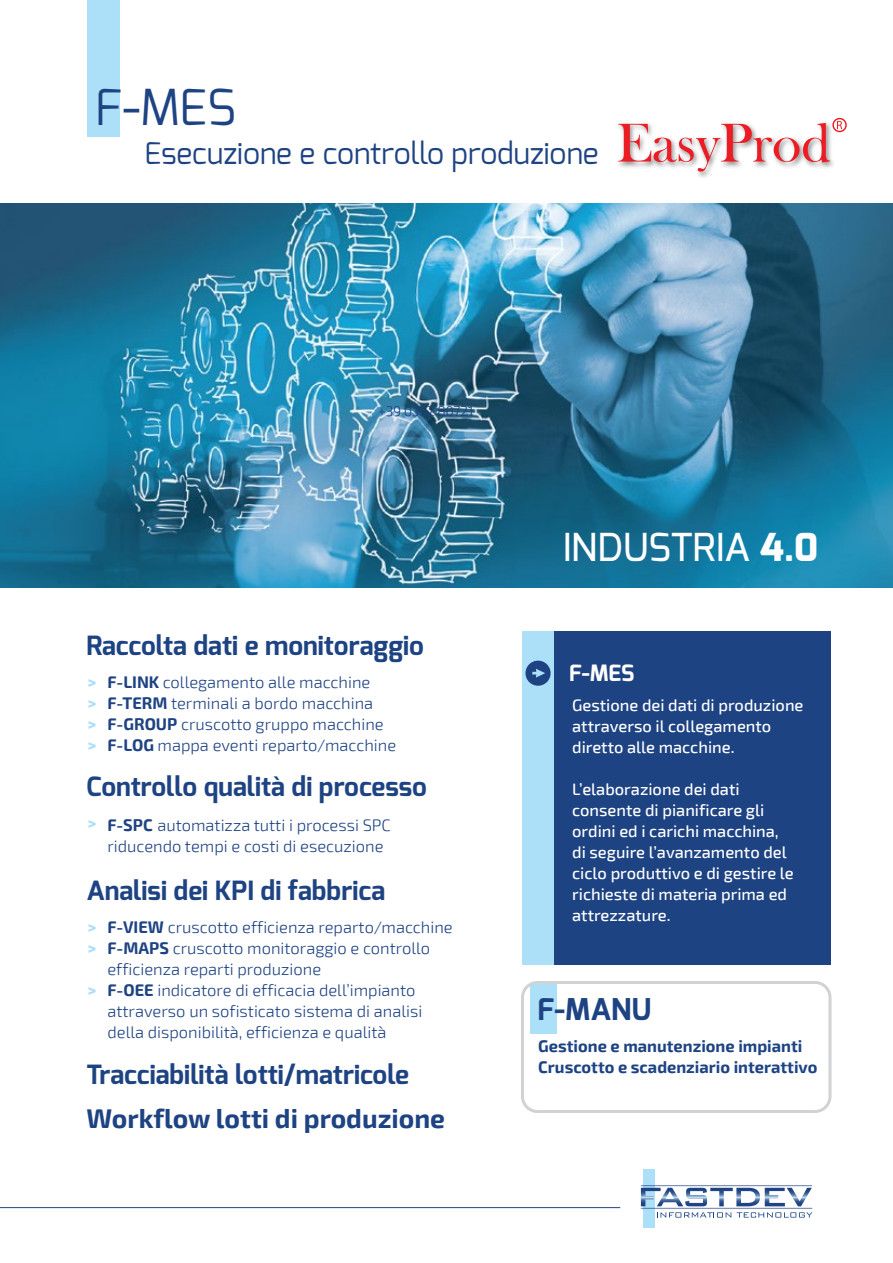
<style>
.page{position:relative;width:893px;height:1263px;background:#fff}
.page>*{position:absolute;margin:0;border:0;box-sizing:border-box;transform-origin:0 0}
.t1{font:49.5px "Exo";color:#1e4383}
.t2{font:500 38.55px "Exo";color:#fff}
.t3{font:30px "Exo";color:#1e4383}
.t4{font:700 30px "Exo";color:#1e4383}
.t5{font:700 26.55px "Exo";color:#1e4383}
.t6{font:700 26.55px "Exo 2";color:#1e4383}
.t7{font:700 22.5px "Exo";color:#fff}
.t8{font:300 16.5px/21px "Exo 2";color:#1e4383}
.t9{font:500 16.5px/21px "Exo 2";color:#fff}
.t10{font:700 16.5px/21px "Exo 2";color:#1e4383}
.t11{font:800 16.5px/21px "Exo 2";color:#acdff8;text-align:justify}
.t12{font:200 13.5px "Exo 2";color:#1d4483}
.s1{font-weight:700}
.s2{font-weight:800}
</style>
<div class="page">
<img style="left:0;top:204px;width:893px;height:384px">
<div style="left:523px;top:632px;width:39px;height:333px;background:#acdff8"></div>
<div style="left:554px;top:632px;width:276px;height:333px;background:#1e4383"></div>
<div style="left:87px;top:0;width:33px;height:136px;background:#acdff8"></div>
<div style="left:530px;top:984px;width:27px;height:49px;background:#acdff8"></div>
<div style="left:521px;top:981px;width:310px;height:132px;border:3px solid #d0d2d3;border-radius:15px"></div>
<div style="left:643px;top:1169px;width:11px;height:58px;background:#acdff8"></div>
<svg style="left:641px;top:1188px;width:171px;height:18px"></svg>
<hr style="left:641px;top:1185px;width:171px;height:1px;background:#1e4383">
<hr style="left:641px;top:1208px;width:171px;height:1px;background:#1e4383">
<svg style="left:657px;top:1212px;width:74px;height:5px"></svg>
<svg style="left:737px;top:1212px;width:75px;height:5px"></svg>
<hr style="left:0;top:1207px;width:620px;height:1px;background:#1e4383">
<svg style="left:525px;top:660px;width:26px;height:26px"></svg>
<svg style="left:618px;top:118px;width:229px;height:54px"></svg>
<h1 class="t1" style="left:95px;top:75px;width:143px">F-MES</h1>
<h3 class="t3" style="left:144px;top:133px;width:456px">Esecuzione e controllo produzione</h3>
<p class="t12" style="left:379px;top:403px;width:96px">+39 0362 80721</p>
<h3 class="t5" style="left:87px;top:628px;width:339px">Raccolta dati e monitoraggio</h3>
<p class="t11" style="left:88px;top:672px;width:10px">&gt; &gt; &gt; &gt;</p>
<p class="t8" style="left:107px;top:672px;width:290px"><span class="s1">F-LINK</span> collegamento alle macchine <span class="s1">F-TERM</span> terminali a bordo macchina <span class="s1">F-GROUP</span> cruscotto gruppo macchine <span class="s1">F-LOG</span> mappa eventi reparto/macchine</p>
<h3 class="t5" style="left:87px;top:769px;width:342px">Controllo qualità di processo</h3>
<p class="t11" style="left:88px;top:813px;width:10px">&gt;</p>
<p class="t8" style="left:107px;top:815px;width:285px"><span class="s1">F-SPC</span> automatizza tutti i processi SPC riducendo tempi e costi di esecuzione</p>
<h3 class="t5" style="left:87px;top:873px;width:300px">Analisi dei KPI di fabbrica</h3>
<p class="t11" style="left:88px;top:917px;width:10px">&gt; &gt;</p>
<p class="t11" style="left:88px;top:980px;width:10px">&gt;</p>
<p class="t8" style="left:107px;top:917px;width:347px"><span class="s1">F-VIEW</span> cruscotto efficienza reparto/macchine <span class="s1">F-MAPS</span> cruscotto monitoraggio e controllo efficienza reparti produzione<br><span class="s1">F-OEE</span> indicatore di efficacia dell’impianto attraverso un sofisticato sistema di analisi della disponibilità, efficienza e qualità</p>
<h3 class="t5" style="left:87px;top:1057px;width:324px">Tracciabilità lotti/matricole</h3>
<h3 class="t6" style="left:87px;top:1102px;width:360px">Workflow lotti di produzione</h3>
<h2 class="t2" style="left:563px;top:522px;width:257px">INDUSTRIA <span class="s2">4.0</span></h2>
<h3 class="t7" style="left:569px;top:658px;width:67px">F-MES</h3>
<p class="t9" style="left:572px;top:695px;width:233px">Gestione dei dati di produzione attraverso il collegamento diretto alle macchine.</p>
<p class="t9" style="left:572px;top:779px;width:223px">L’elaborazione dei dati consente di pianificare gli ordini ed i carichi macchina, di seguire l’avanzamento del ciclo produttivo e di gestire le richieste di materia prima ed attrezzature.</p>
<h3 class="t4" style="left:537px;top:990px;width:116px">F-MANU</h3>
<p class="t10" style="left:538px;top:1036px;width:281px">Gestione e manutenzione impianti<br>Cruscotto e scadenziario interattivo</p>
</div>
